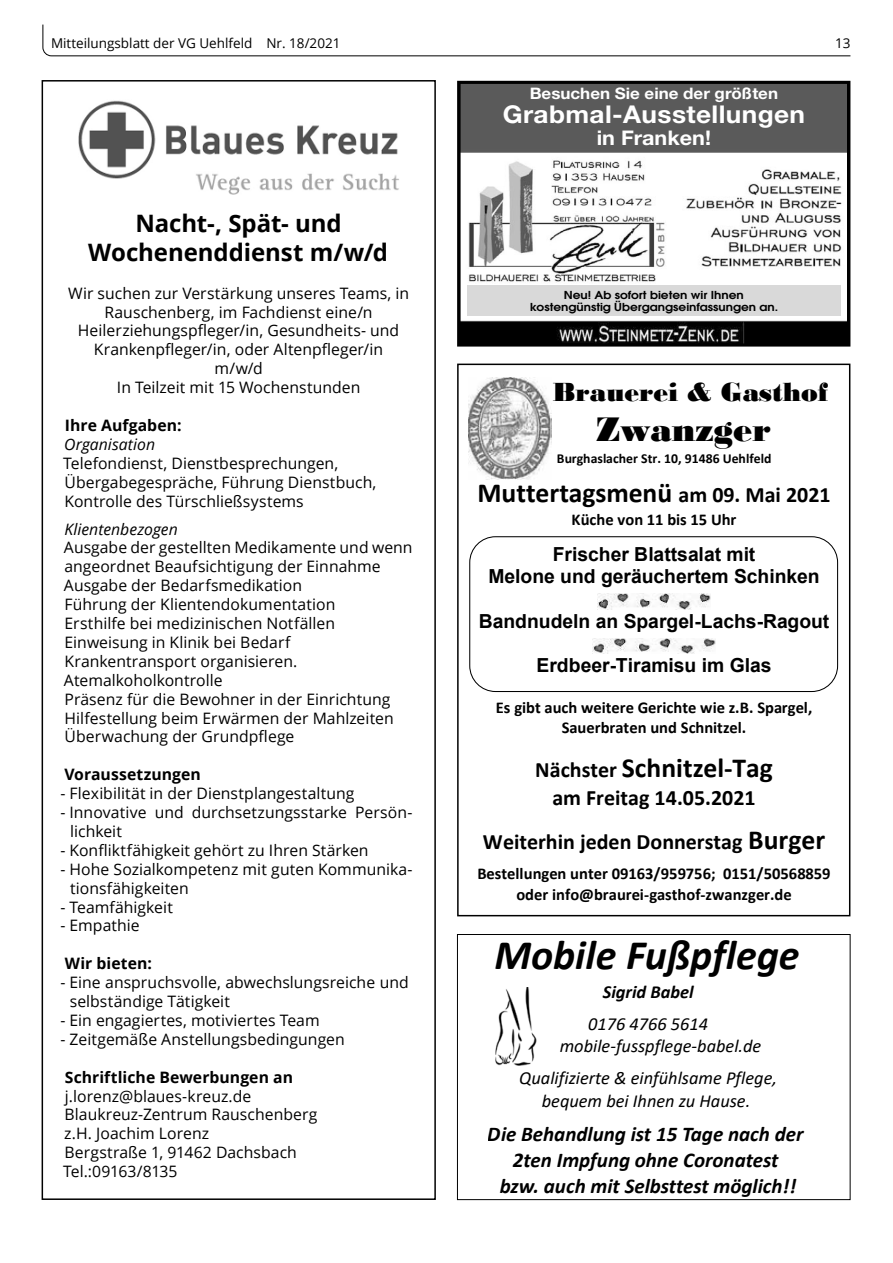
<style>
.page{position:relative;width:893px;height:1263px;background:#fff}
.page>*{position:absolute;margin:0;border:0;box-sizing:border-box;transform-origin:0 0}
.t1{font:italic 700 42px "Calibri";color:#000}
.t2{font:35.85px "Bodoni MT Black";color:#000}
.t3{font:700 27.6px "Calibri";color:#000}
.t4{font:27.6px "Bodoni MT Black";color:#000}
.t5{font:700 24.45px "Helvetica Neue";letter-spacing:.015em;color:#fff;scale:1.07 1}
.t6{font:700 24px/28.8px "Open Sans";letter-spacing:-.005em;color:#000;text-align:center}
.t7{font:700 22.05px/43.8px "Calibri";color:#000;text-align:center}
.t8{font:italic 700 21px/25.7px "Calibri";color:#000;text-align:center}
.t9{font:700 20.25px "Helvetica Neue";color:#fff;scale:1.07 1}
.t10{font:700 19.35px/22.2px "Arial";color:#000;text-align:center}
.t11{font:italic 18.45px/22.5px "Calibri";color:#000}
.t12{font:italic 700 18.45px "Calibri";color:#000}
.t13{font:700 16.5px/20.4px "Calibri";color:#000;text-align:center}
.t14{font:700 15.9px "Helvetica Neue";color:#fff;scale:1.07 1}
.t15{font:15.75px/18.9px "Open Sans";letter-spacing:.005em;color:#000}
.t16{font:700 15.75px "Open Sans";letter-spacing:.005em;color:#000}
.t17{font:italic 15.75px "Open Sans";color:#000}
.t18{font:700 13.65px "Calibri";color:#000}
.t19{font:13.5px "Open Sans";color:#000}
.t20{font:600 10.95px/12.5px "Avant Garde";color:#000;text-align:center;scale:1.11 1}
.s1{font-size:22.05px}
.s2{font-size:27.6px}
</style>
<div class="page">
<svg style="left:42px;top:24px;width:809px;height:33px"></svg>
<div style="left:461px;top:85px;width:385px;height:68px;background:#5a5a5a"></div>
<div style="left:467px;top:286px;width:373px;height:30px;background:#d9d9d9"></div>
<svg style="left:461px;top:320px;width:385px;height:23px;background:#252525"></svg>
<svg style="left:468px;top:160px;width:374px;height:122px"></svg>
<div style="left:457px;top:81px;width:393px;height:266px;border:3px solid #000"></div>
<div style="left:457px;top:364px;width:393px;height:552px;border:2px solid #000"></div>
<img style="left:597px;top:594px;width:114px;height:15px">
<img style="left:593px;top:638px;width:123px;height:16px">
<div style="left:469px;top:536px;width:369px;height:156px;border:1px solid #000;border-radius:26px"></div>
<img style="left:469px;top:377px;width:82px;height:103px">
<img style="left:495px;top:987px;width:42px;height:79px">
<div style="left:457px;top:934px;width:393px;height:266px;border:1px solid #000"></div>
<div style="left:42px;top:80px;width:394px;height:1120px;border:2px solid #000"></div>
<img style="left:78px;top:100px;width:321px;height:95px">
<p class="t19" style="left:51px;top:33px;width:291px">Mitteilungsblatt der VG Uehlfeld Nr. 18/2021</p>
<p class="t19" style="left:835px;top:33px;width:17px">13</p>
<p class="t14" style="left:530px;top:83px;width:234px">Besuchen Sie eine der größten</p>
<h3 class="t5" style="left:503px;top:100px;width:284px">Grabmal-Ausstellungen</h3>
<p class="t9" style="left:597px;top:125px;width:108px">in Franken!</p>
<p class="t9" style="left:597px;top:108px;width:108px">in Franken!</p>
<h3 class="t6" style="left:88px;top:208px;width:301px">Nacht-, Spät- und<br>Wochenenddienst m/w/d</h3>
<p class="t15" style="left:68px;top:283px;width:342px;text-align:center">Wir suchen zur Verstärkung unseres Teams, in Rauschenberg, im Fachdienst eine/n Heilerziehungspfleger/in, Gesundheits- und Krankenpfleger/in, oder Altenpfleger/in m/w/d<br>In Teilzeit mit 15 Wochenstunden</p>
<p class="t16" style="left:65px;top:414px;width:118px">Ihre Aufgaben:</p>
<p class="t17" style="left:64px;top:433px;width:92px">Organisation</p>
<p class="t15" style="left:63px;top:453px;width:315px">Telefondienst, Dienstbesprechungen,<br>Übergabegespräche, Führung Dienstbuch,<br>Kontrolle des Türschließsystems</p>
<p class="t17" style="left:64px;top:518px;width:115px">Klientenbezogen</p>
<p class="t15" style="left:64px;top:538px;width:350px">Ausgabe der gestellten Medikamente und wenn angeordnet Beaufsichtigung der Einnahme Ausgabe der Bedarfsmedikation<br>Führung der Klientendokumentation<br>Ersthilfe bei medizinischen Notfällen Einweisung in Klinik bei Bedarf Krankentransport organisieren.<br>Atemalkoholkontrolle<br>Präsenz für die Bewohner in der Einrichtung Hilfestellung beim Erwärmen der Mahlzeiten Überwachung der Grundpflege</p>
<p class="t16" style="left:64px;top:763px;width:138px">Voraussetzungen</p>
<p class="t15" style="left:60px;top:783px;width:296px">- Flexibilität in der Dienstplangestaltung</p>
<p class="t15" style="left:70px;top:802px;width:344px;text-indent:-10px">- Innovative und durchsetzungsstarke Persön&shy;lichkeit</p>
<p class="t15" style="left:60px;top:840px;width:310px">- Konfliktfähigkeit gehört zu Ihren Stärken</p>
<p class="t15" style="left:70px;top:859px;width:344px;text-indent:-10px">- Hohe Sozialkompetenz mit guten Kommunika&shy;tionsfähigkeiten</p>
<p class="t15" style="left:60px;top:897px;width:114px">- Teamfähigkeit</p>
<p class="t15" style="left:60px;top:916px;width:81px">- Empathie</p>
<p class="t16" style="left:65px;top:952px;width:89px">Wir bieten:</p>
<p class="t15" style="left:70px;top:972px;width:341px;text-indent:-9px">- Eine anspruchsvolle, abwechslungsreiche und selbständige Tätigkeit</p>
<p class="t15" style="left:60px;top:1010px;width:261px">- Ein engagiertes, motiviertes Team</p>
<p class="t15" style="left:60px;top:1029px;width:286px">- Zeitgemäße Anstellungsbedingungen</p>
<p class="t16" style="left:65px;top:1066px;width:230px">Schriftliche Bewerbungen an</p>
<p class="t15" style="left:63px;top:1086px;width:256px">j.lorenz@blaues-kreuz.de<br>Blaukreuz-Zentrum Rauschenberg z.H. Joachim Lorenz<br>Bergstraße 1, 91462 Dachsbach<br>Tel.:09163/8135</p>
<p class="t20" style="left:530px;top:288px;width:225px">Neu! Ab sofort bieten wir Ihnen kostengünstig Übergangseinfassungen an.</p>
<h3 class="t4" style="left:553px;top:376px;width:277px">Brauerei &amp; Gasthof</h3>
<h2 class="t2" style="left:596px;top:408px;width:177px">Zwanzger</h2>
<p class="t18" style="left:557px;top:449px;width:216px">Burghaslacher Str. 10, 91486 Uehlfeld</p>
<h3 class="t3" style="left:477px;top:473px;width:355px">Muttertagsmenü <span class="s1">am 09. Mai 2021</span></h3>
<p class="t13" style="left:572px;top:509px;width:166px">Küche von 11 bis 15 Uhr</p>
<p class="t10" style="left:488px;top:544px;width:333px">Frischer Blattsalat mit<br>Melone und geräuchertem Schinken</p>
<p class="t10" style="left:479px;top:610px;width:352px">Bandnudeln an Spargel-Lachs-Ragout</p>
<p class="t10" style="left:537px;top:655px;width:237px">Erdbeer-Tiramisu im Glas</p>
<p class="t13" style="left:496px;top:697px;width:318px">Es gibt auch weitere Gerichte wie z.B. Spargel,<br>Sauerbraten und Schnitzel.</p>
<h3 class="t3" style="left:535px;top:748px;width:239px"><span class="s1">Nächster</span> Schnitzel-Tag</h3>
<h3 class="t7" style="left:483px;top:776px;width:344px">am Freitag 14.05.2021<br>Weiterhin jeden Donnerstag <span class="s2">Burger</span></h3>
<p class="t13" style="left:477px;top:864px;width:355px">Bestellungen unter 09163/959756; 0151/50568859 oder info@braurei-gasthof-zwanzger.de</p>
<h1 class="t1" style="left:494px;top:940px;width:307px">Mobile Fußpflege</h1>
<p class="t12" style="left:603px;top:985px;width:92px">Sigrid Babel</p>
<p class="t11" style="left:560px;top:1014px;width:203px;text-indent:29px">0176 4766 5614 mobile-fusspflege-babel.de</p>
<p class="t11" style="left:519px;top:1068px;width:259px;text-align:center">Qualifizierte &amp; einfühlsame Pflege, bequem bei Ihnen zu Hause.</p>
<h3 class="t8" style="left:488px;top:1123px;width:317px">Die Behandlung ist 15 Tage nach der<br>2ten Impfung ohne Coronatest<br>bzw. auch mit Selbsttest möglich!!</h3>
</div>
